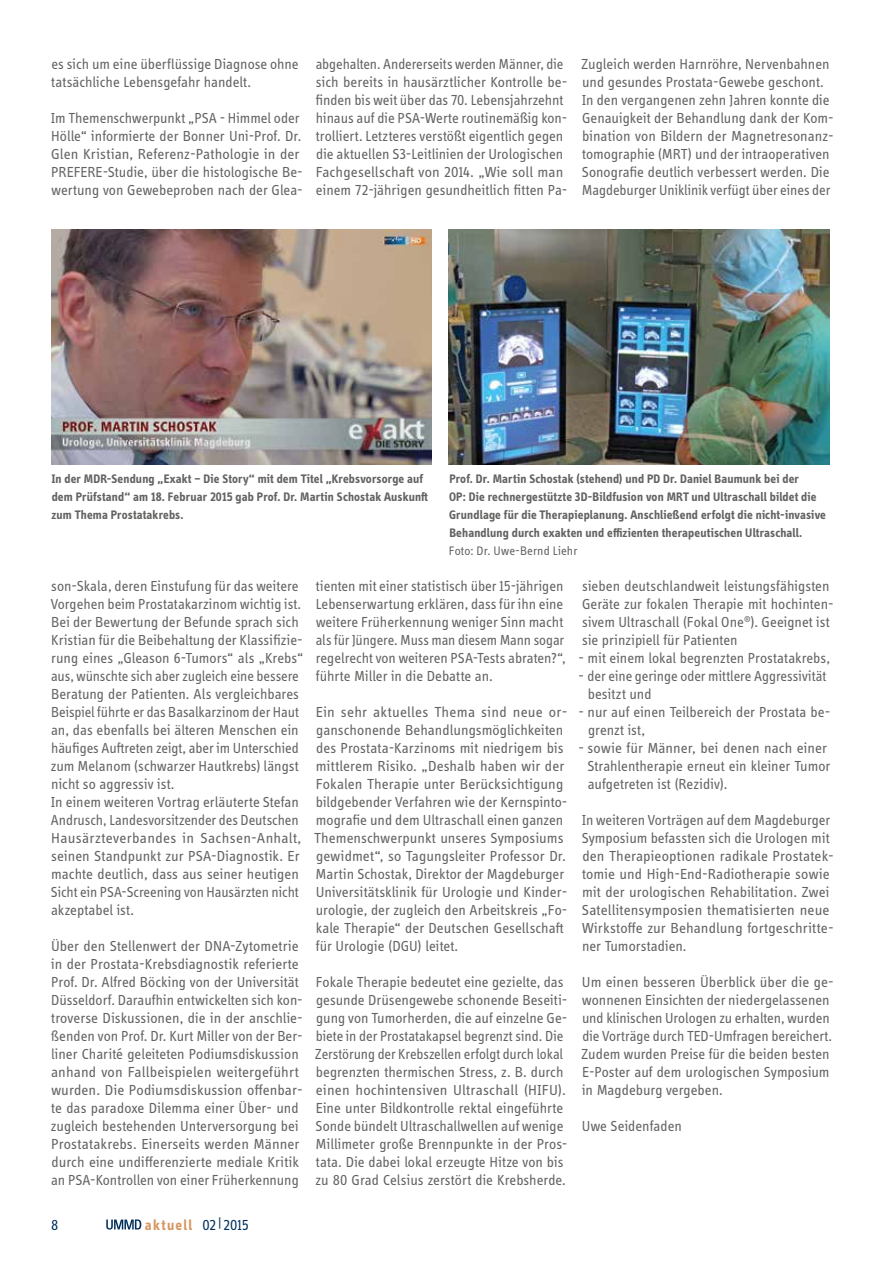
<style>
.page{position:relative;width:893px;height:1263px;background:#fff}
.page>*{position:absolute;margin:0;border:0;box-sizing:border-box;transform-origin:0 0}
.t1{font:15px/18px "Info Display OT";color:#636362}
.t2{font:700 15px "Info Display OT";letter-spacing:.09em;color:#d79863}
.t3{font:15px "Info Display OT";color:#002f5d}
.t4{font:700 12.75px/18px "Info Display OT";letter-spacing:.015em;color:#636362}
.t5{font:12.75px "Info Display OT";letter-spacing:.01em;color:#636362}
.s1{font-weight:400;color:#002f5d}
</style>
<div class="page">
<hr style="left:892px;top:0;width:1px;height:411px;background:#e1e3f3">
<img style="left:51px;top:230px;width:381px;height:234px">
<img style="left:449px;top:230px;width:380px;height:234px">
<svg style="left:106px;top:1219px;width:35px;height:10px"></svg>
<p class="t1" style="left:51px;top:55px;width:249px">es sich um eine überflüssige Diagnose ohne tatsächliche Lebensgefahr handelt.</p>
<p class="t1" style="left:51px;top:109px;width:253px">Im Themenschwerpunkt „PSA - Himmel oder Hölle“ informierte der Bonner Uni-Prof. Dr.<br>Glen Kristian, Referenz-Pathologie in der PREFERE-Studie, über die histologische Be&shy;wertung von Gewebeproben nach der Glea-</p>
<p class="t1" style="left:316px;top:55px;width:253px">abgehalten. Andererseits werden Männer, die sich bereits in hausärztlicher Kontrolle be&shy;finden bis weit über das 70. Lebensjahrzehnt hinaus auf die PSA-Werte routinemäßig kon&shy;trolliert. Letzteres verstößt eigentlich gegen die aktuellen S3-Leitlinien der Urologischen Fachgesellschaft von 2014. „Wie soll man einem 72-jährigen gesundheitlich fitten Pa-</p>
<p class="t1" style="left:581px;top:55px;width:254px">Zugleich werden Harnröhre, Nervenbahnen und gesundes Prostata-Gewebe geschont.<br>In den vergangenen zehn Jahren konnte die Genauigkeit der Behandlung dank der Kom&shy;bination von Bildern der Magnetresonanz&shy;tomographie (MRT) und der intraoperativen Sonografie deutlich verbessert werden. Die Magdeburger Uniklinik verfügt über eines der</p>
<p class="t4" style="left:52px;top:470px;width:378px">In der MDR-Sendung „Exakt – Die Story“ mit dem Titel „Krebsvorsorge auf dem Prüfstand“ am 18. Februar 2015 gab Prof. Dr. Martin Schostak Auskunft zum Thema Prostatakrebs.</p>
<p class="t4" style="left:449px;top:470px;width:378px">Prof. Dr. Martin Schostak (stehend) und PD Dr. Daniel Baumunk bei der<br>OP: Die rechnergestützte 3D-Bildfusion von MRT und Ultraschall bildet die Grundlage für die Therapieplanung. Anschließend erfolgt die nicht-invasive Behandlung durch exakten und effizienten therapeutischen Ultraschall.</p>
<p class="t5" style="left:449px;top:543px;width:130px">Foto: Dr. Uwe-Bernd Liehr</p>
<p class="t1" style="left:51px;top:577px;width:254px">son-Skala, deren Einstufung für das weitere Vorgehen beim Prostatakarzinom wichtig ist.<br>Bei der Bewertung der Befunde sprach sich Kristian für die Beibehaltung der Klassifizie&shy;rung eines „Gleason 6-Tumors“ als „Krebs“ aus, wünschte sich aber zugleich eine bessere Beratung der Patienten. Als vergleichbares Beispiel führte er das Basalkarzinom der Haut an, das ebenfalls bei älteren Menschen ein häufiges Auftreten zeigt, aber im Unterschied zum Melanom (schwarzer Hautkrebs) längst nicht so aggressiv ist.<br>In einem weiteren Vortrag erläuterte Stefan Andrusch, Landesvorsitzender des Deutschen Hausärzteverbandes in Sachsen-Anhalt, seinen Standpunkt zur PSA-Diagnostik. Er machte deutlich, dass aus seiner heutigen Sicht ein PSA-Screening von Hausärzten nicht akzeptabel ist.</p>
<p class="t1" style="left:51px;top:937px;width:253px">Über den Stellenwert der DNA-Zytometrie in der Prostata-Krebsdiagnostik referierte Prof. Dr. Alfred Böcking von der Universität Düsseldorf. Daraufhin entwickelten sich kon&shy;troverse Diskussionen, die in der anschlie&shy;ßenden von Prof. Dr. Kurt Miller von der Ber&shy;liner Charité geleiteten Podiumsdiskussion anhand von Fallbeispielen weitergeführt wurden. Die Podiumsdiskussion offenbar&shy;te das paradoxe Dilemma einer Über- und zugleich bestehenden Unterversorgung bei Prostatakrebs. Einerseits werden Männer durch eine undifferenzierte mediale Kritik an PSA-Kontrollen von einer Früherkennung</p>
<p class="t3" style="left:51px;top:1216px;width:9px">8</p>
<p class="t2" style="left:145px;top:1215px;width:105px">aktuell <span class="s1">02|2015</span></p>
<p class="t1" style="left:316px;top:577px;width:252px">tienten mit einer statistisch über 15-jährigen Lebenserwartung erklären, dass für ihn eine weitere Früherkennung weniger Sinn macht als für Jüngere. Muss man diesem Mann sogar regelrecht von weiteren PSA-Tests abraten?“, führte Miller in die Debatte an.</p>
<p class="t1" style="left:314px;top:703px;width:255px">Ein sehr aktuelles Thema sind neue or&shy;ganschonende Behandlungsmöglichkeiten des Prostata-Karzinoms mit niedrigem bis mittlerem Risiko. „Deshalb haben wir der Fokalen Therapie unter Berücksichtigung bildgebender Verfahren wie der Kernspinto&shy;mografie und dem Ultraschall einen ganzen Themenschwerpunkt unseres Symposiums gewidmet“, so Tagungsleiter Professor Dr.<br>Martin Schostak, Direktor der Magdeburger Universitätsklinik für Urologie und Kinder&shy;urologie, der zugleich den Arbeitskreis „Fo&shy;kale Therapie“ der Deutschen Gesellschaft für Urologie (DGU) leitet.</p>
<p class="t1" style="left:315px;top:973px;width:254px">Fokale Therapie bedeutet eine gezielte, das gesunde Drüsengewebe schonende Beseiti&shy;gung von Tumorherden, die auf einzelne Ge&shy;biete in der Prostatakapsel begrenzt sind. Die Zerstörung der Krebszellen erfolgt durch lokal begrenzten thermischen Stress, z. B. durch einen hochintensiven Ultraschall (HIFU).<br>Eine unter Bildkontrolle rektal eingeführte Sonde bündelt Ultraschallwellen auf wenige Millimeter große Brennpunkte in der Pros&shy;tata. Die dabei lokal erzeugte Hitze von bis zu 80 Grad Celsius zerstört die Krebsherde.</p>
<p class="t1" style="left:582px;top:577px;width:253px">sieben deutschlandweit leistungsfähigsten Geräte zur fokalen Therapie mit hochinten&shy;sivem Ultraschall (Fokal One<sup>®</sup>). Geeignet ist sie prinzipiell für Patienten</p>
<p class="t1" style="left:578px;top:649px;width:253px">- mit einem lokal begrenzten Prostatakrebs,</p>
<p class="t1" style="left:588px;top:667px;width:240px;text-indent:-9px">- der eine geringe oder mittlere Aggressivität besitzt und</p>
<p class="t1" style="left:588px;top:703px;width:244px;text-indent:-10px">- nur auf einen Teilbereich der Prostata be&shy;grenzt ist,</p>
<p class="t1" style="left:588px;top:739px;width:244px;text-indent:-9px">- sowie für Männer, bei denen nach einer<br>Strahlentherapie erneut ein kleiner Tumor aufgetreten ist (Rezidiv).</p>
<p class="t1" style="left:582px;top:811px;width:253px">In weiteren Vorträgen auf dem Magdeburger Symposium befassten sich die Urologen mit den Therapieoptionen radikale Prostatek&shy;tomie und High-End-Radiotherapie sowie mit der urologischen Rehabilitation. Zwei Satellitensymposien thematisierten neue Wirkstoffe zur Behandlung fortgeschritte&shy;ner Tumorstadien.</p>
<p class="t1" style="left:581px;top:973px;width:254px">Um einen besseren Überblick über die ge&shy;wonnenen Einsichten der niedergelassenen und klinischen Urologen zu erhalten, wurden die Vorträge durch TED-Umfragen bereichert.<br>Zudem wurden Preise für die beiden besten E-Poster auf dem urologischen Symposium in Magdeburg vergeben.</p>
<p class="t1" style="left:582px;top:1117px;width:102px">Uwe Seidenfaden</p>
</div>
